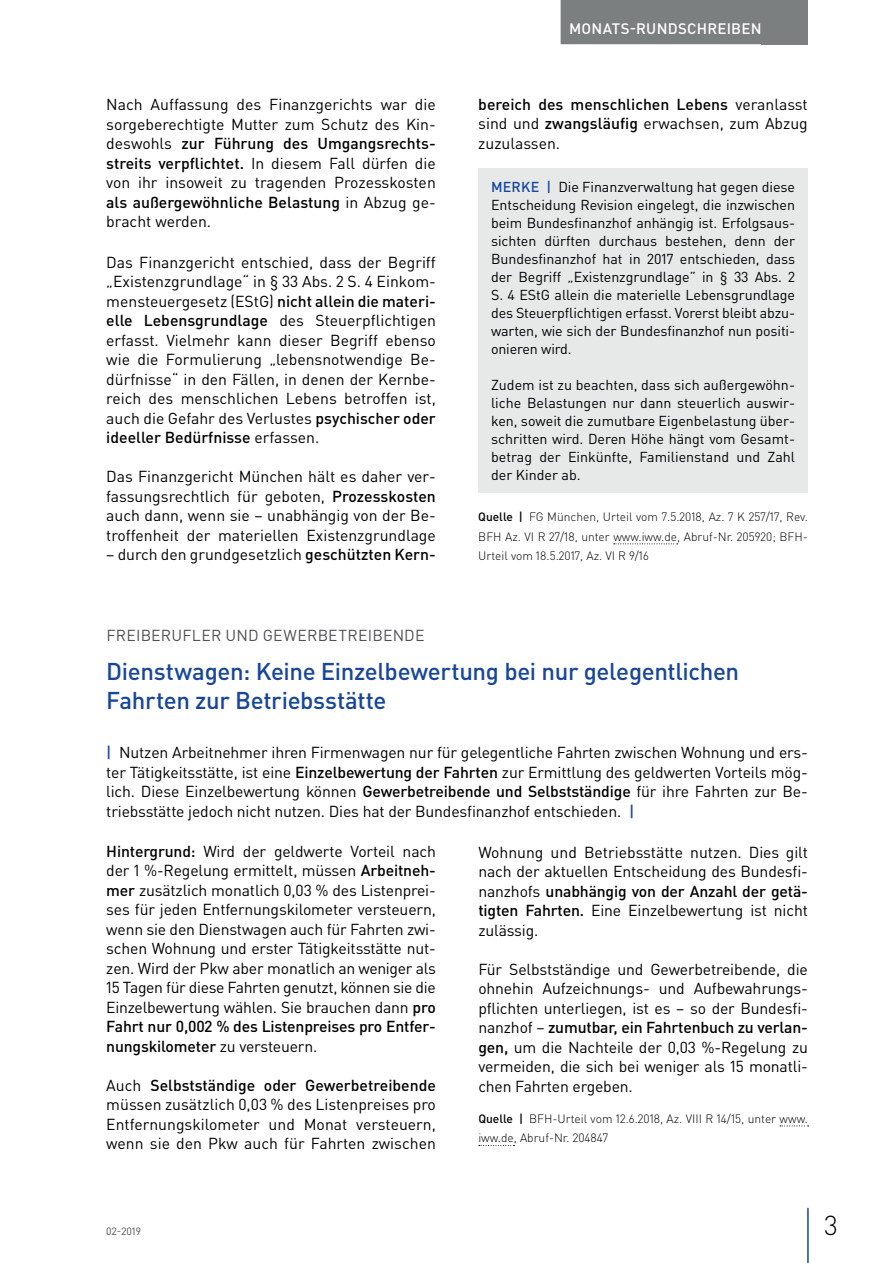
<style>
.page{position:relative;width:893px;height:1263px;background:#fff}
.page>*{position:absolute;margin:0;border:0;box-sizing:border-box;transform-origin:0 0}
.t1{font:300 27px "DIN Pro";color:#000002}
.t2{font:500 24px/28.5px "DIN Pro";letter-spacing:-.015em;color:#18469d}
.t3{font:15.75px/19.5px "DIN Pro";letter-spacing:-.01em;color:#000002;text-align:justify}
.t4{font:15.75px "DIN Pro";letter-spacing:.015em;color:#4f5152}
.t5{font:500 15px "DIN Pro";letter-spacing:.015em;color:#fff}
.t6{font:14.25px/18px "DIN Pro";letter-spacing:-.01em;color:#000002;text-align:justify}
.t7{font:300 12px/19.5px "DIN Pro";color:#000002;text-align:justify}
.t8{font:10.5px "DIN Pro";color:#4f5152}
.s1{font-weight:500}
.s2{font-weight:500;color:#18469d}
</style>
<div class="page">
<div style="left:762px;top:0;width:46px;height:44px;background:#7c7f7f"></div>
<hr style="left:807px;top:1208px;width:2px;height:55px;background:#18469d">
<div style="left:561px;top:0;width:209px;height:44px;background:#7c7f7f"></div>
<svg style="left:614px;top:543px;width:64px;height:1px"></svg>
<div style="left:478px;top:168px;width:330px;height:324px;background:#e6e9e8"></div>
<svg style="left:780px;top:1125px;width:28px;height:1px"></svg>
<svg style="left:479px;top:1145px;width:35px;height:1px"></svg>
<p class="t3" style="left:106px;top:94px;width:331px">Nach Auffassung des Finanzgerichts war die sorgeberechtigte Mutter zum Schutz des Kin&shy;deswohls <span class="s1">zur Führung des Umgangsrechts&shy;streits verpflichtet.</span> In diesem Fall dürfen die von ihr insoweit zu tragenden Prozesskosten <span class="s1">als außergewöhnliche Belastung</span> in Abzug ge&shy;bracht werden.</p>
<p class="t3" style="left:106px;top:252px;width:331px">Das Finanzgericht entschied, dass der Begriff „Existenzgrundlage“ in § 33 Abs. 2 S. 4 Einkom&shy;mensteuergesetz (EStG) <span class="s1">nicht allein die materi&shy;elle Lebensgrundlage</span> des Steuerpflichtigen erfasst. Vielmehr kann dieser Begriff ebenso wie die Formulierung „lebensnotwendige Be&shy;dürfnisse“ in den Fällen, in denen der Kernbe&shy;reich des menschlichen Lebens betroffen ist, auch die Gefahr des Verlustes <span class="s1">psychischer oder ideeller Bedürfnisse</span> erfassen.</p>
<p class="t3" style="left:106px;top:466px;width:331px">Das Finanzgericht München hält es daher ver&shy;fassungsrechtlich für geboten, <span class="s1">Prozesskosten </span>auch dann, wenn sie – unabhängig von der Be&shy;troffenheit der materiellen Existenzgrundlage</p>
<p class="t3" style="left:106px;top:544px;width:331px">– durch den grundgesetzlich <span class="s1">geschützten Kern-</span></p>
<p class="t5" style="left:569px;top:18px;width:194px">MONATS-RUNDSCHREIBEN</p>
<p class="t3" style="left:478px;top:94px;width:331px"><span class="s1">bereich des menschlichen Lebens</span> veranlasst sind und <span class="s1">zwangsläufig</span> erwachsen, zum Abzug zuzulassen.</p>
<p class="t6" style="left:491px;top:177px;width:306px"><span class="s2">MERKE |</span> Die Finanzverwaltung hat gegen diese Entscheidung Revision eingelegt, die inzwischen beim Bundesfinanzhof anhängig ist. Erfolgsaus&shy;sichten dürften durchaus bestehen, denn der Bundesfinanzhof hat in 2017 entschieden, dass der Begriff „Existenzgrundlage” in § 33 Abs. 2<br>S. 4 EStG allein die materielle Lebensgrundlage des Steuerpflichtigen erfasst. Vorerst bleibt abzu&shy;warten, wie sich der Bundesfinanzhof nun positi&shy;onieren wird.</p>
<p class="t6" style="left:491px;top:375px;width:306px">Zudem ist zu beachten, dass sich außergewöhn&shy;liche Belastungen nur dann steuerlich auswir&shy;ken, soweit die zumutbare Eigenbelastung über&shy;schritten wird. Deren Höhe hängt vom Gesamt&shy;betrag der Einkünfte, Familienstand und Zahl der Kinder ab.</p>
<p class="t7" style="left:478px;top:507px;width:331px"><span class="s1">Quelle |</span> FG München, Urteil vom 7.5.2018, Az. 7 K 257/17, Rev.<br>BFH Az. VI R 27/18, unter www.iww.de, Abruf-Nr. 205920; BFH-Urteil vom 18.5.2017, Az. VI R 9/16</p>
<p class="t4" style="left:106px;top:625px;width:320px">FREIBERUFLER UND GEWERBETREIBENDE</p>
<h2 class="t2" style="left:106px;top:656px;width:634px">Dienstwagen: Keine Einzelbewertung bei nur gelegentlichen<br>Fahrten zur Betriebsstätte</h2>
<p class="t3" style="left:106px;top:742px;width:703px"><span class="s2">|</span> Nutzen Arbeitnehmer ihren Firmenwagen nur für gelegentliche Fahrten zwischen Wohnung und ers&shy;ter Tätigkeitsstätte, ist eine <span class="s1">Einzelbewertung der Fahrten</span> zur Ermittlung des geldwerten Vorteils mög&shy;lich. Diese Einzelbewertung können <span class="s1">Gewerbetreibende und Selbstständige</span> für ihre Fahrten zur Be&shy;triebsstätte jedoch nicht nutzen. Dies hat der Bundesfinanzhof entschieden. <span class="s2">|</span></p>
<p class="t3" style="left:106px;top:840px;width:331px"><span class="s1">Hintergrund:</span> Wird der geldwerte Vorteil nach der 1 %-Regelung ermittelt, müssen <span class="s1">Arbeitneh&shy;mer</span> zusätzlich monatlich 0,03 % des Listenprei&shy;ses für jeden Entfernungskilometer versteuern, wenn sie den Dienstwagen auch für Fahrten zwi&shy;schen Wohnung und erster Tätigkeitsstätte nut&shy;zen. Wird der Pkw aber monatlich an weniger als 15 Tagen für diese Fahrten genutzt, können sie die Einzelbewertung wählen. Sie brauchen dann <span class="s1">pro Fahrt nur 0,002 % des Listenpreises pro Entfer&shy;nungskilometer</span> zu versteuern.</p>
<p class="t3" style="left:106px;top:1074px;width:331px">Auch <span class="s1">Selbstständige oder Gewerbetreibende </span>müssen zusätzlich 0,03 % des Listenpreises pro Entfernungskilometer und Monat versteuern, wenn sie den Pkw auch für Fahrten zwischen</p>
<p class="t3" style="left:478px;top:841px;width:331px">Wohnung und Betriebsstätte nutzen. Dies gilt nach der aktuellen Entscheidung des Bundesfi&shy;nanzhofs <span class="s1">unabhängig von der Anzahl der getä&shy;tigten Fahrten.</span> Eine Einzelbewertung ist nicht zulässig.</p>
<p class="t3" style="left:478px;top:958px;width:331px">Für Selbstständige und Gewerbetreibende, die ohnehin Aufzeichnungs- und Aufbewahrungs&shy;pflichten unterliegen, ist es – so der Bundesfi&shy;nanzhof – <span class="s1">zumutbar, ein Fahrtenbuch zu verlan&shy;gen,</span> um die Nachteile der 0,03 %-Regelung zu vermeiden, die sich bei weniger als 15 monatli&shy;chen Fahrten ergeben.</p>
<p class="t7" style="left:478px;top:1108px;width:331px"><span class="s1">Quelle |</span> BFH-Urteil vom 12.6.2018, Az. VIII R 14/15, unter www. iww.de, Abruf-Nr. 204847</p>
<p class="t8" style="left:106px;top:1224px;width:36px">02-2019</p>
<h1 class="t1" style="left:824px;top:1207px;width:15px">3</h1>
</div>
